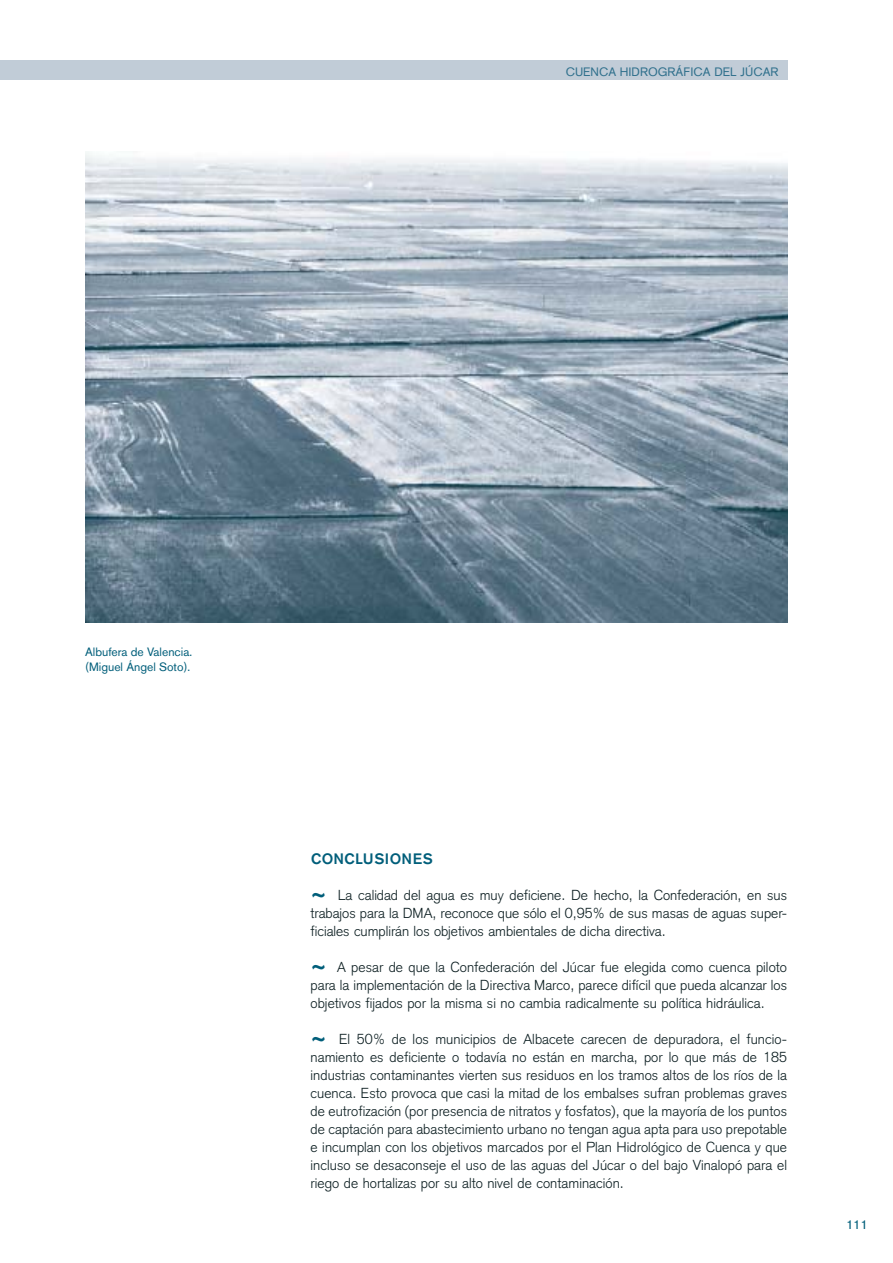
<style>
.page{position:relative;width:893px;height:1263px;background:#fff}
.page>*{position:absolute;margin:0;border:0;box-sizing:border-box;transform-origin:0 0}
.t1{font:500 15px "Akzidenz Grotesk BQ";letter-spacing:.02em;color:#005e7a}
.t2{font:300 14.25px/18px "Akzidenz Grotesk";letter-spacing:.005em;color:#0d1f22;text-align:justify}
.t3{font:12.75px "Akzidenz Grotesk";color:#005e7a}
.t4{font:12px/15px "Akzidenz Grotesk BQ";color:#005e7a}
.t5{font:12px "Akzidenz Grotesk";color:#31718d}
.s1{font-weight:700;font-size:27px;color:#005e7a}
</style>
<div class="page">
<div style="left:0;top:60px;width:787px;height:19px;background:#c1ccd7"></div>
<img style="left:85px;top:152px;width:702px;height:471px">
<p class="t5" style="left:565px;top:68px;width:214px">CUENCA HIDROGRÁFICA DEL JÚCAR</p>
<p class="t4" style="left:85px;top:646px;width:109px">Albufera de Valencia. (Miguel Ángel Soto).</p>
<p class="t1" style="left:311px;top:854px;width:123px">CONCLUSIONES</p>
<p class="t2" style="left:310px;top:888px;width:478px"><span class="s1">~</span> La calidad del agua es muy deficiene. De hecho, la Confederación, en sus trabajos para la DMA, reconoce que sólo el 0,95% de sus masas de aguas super&shy;ficiales cumplirán los objetivos ambientales de dicha directiva.</p>
<p class="t2" style="left:310px;top:960px;width:478px"><span class="s1">~</span> A pesar de que la Confederación del Júcar fue elegida como cuenca piloto para la implementación de la Directiva Marco, parece difícil que pueda alcanzar los objetivos fijados por la misma si no cambia radicalmente su política hidráulica.</p>
<p class="t2" style="left:310px;top:1032px;width:478px"><span class="s1">~</span> El 50% de los municipios de Albacete carecen de depuradora, el funcio&shy;namiento es deficiente o todavía no están en marcha, por lo que más de 185 industrias contaminantes vierten sus residuos en los tramos altos de los ríos de la cuenca. Esto provoca que casi la mitad de los embalses sufran problemas graves de eutrofización (por presencia de nitratos y fosfatos), que la mayoría de los puntos de captación para abastecimiento urbano no tengan agua apta para uso prepotable e incumplan con los objetivos marcados por el Plan Hidrológico de Cuenca y que incluso se desaconseje el uso de las aguas del Júcar o del bajo Vinalopó para el riego de hortalizas por su alto nivel de contaminación.</p>
<p class="t3" style="left:846px;top:1220px;width:23px">111</p>
</div>
